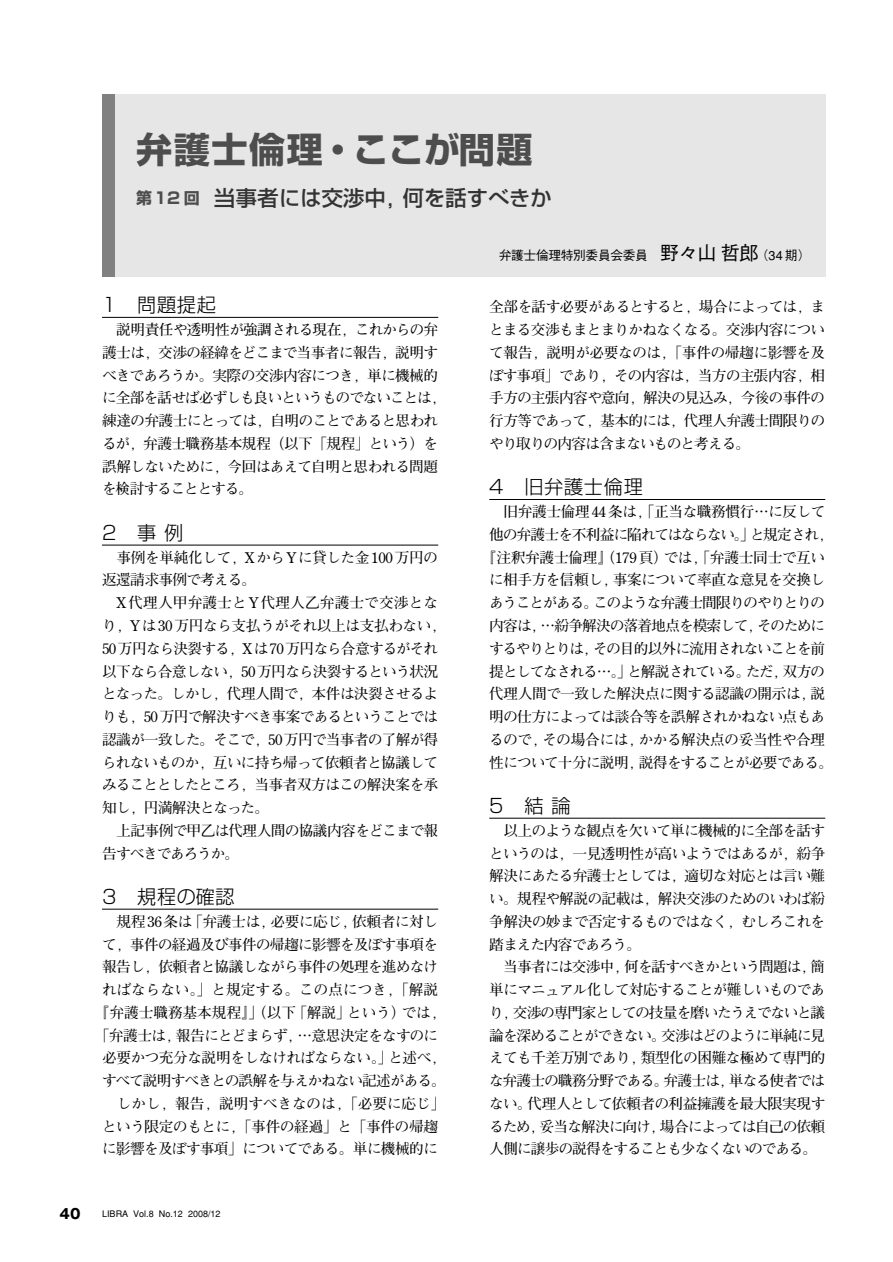
<style>
.page{position:relative;width:893px;height:1262px;background:#fff}
.page>*{position:absolute;margin:0;border:0;box-sizing:border-box;transform-origin:0 0}
.t1{font:700 35.4px "Shin Go";letter-spacing:.04em;color:#4d4d4d}
.t2{font:500 21.3px "Shin Go";color:#333}
.t3{font:300 19.2px "Shin Go";letter-spacing:.035em;color:#000}
.t4{font:700 14.7px/22.8px "Futo Min A101";letter-spacing:-.045em;color:#000}
.t5{font:700 14.7px "Futo Min A101";letter-spacing:-.085em;color:#000}
.t6{font:700 14.7px "Futo Min A101";letter-spacing:-.09em;color:#000}
.t7{font:700 14.7px "Futo Min A101";letter-spacing:-.025em;color:#000}
.t8{font:700 14.7px "Futo Min A101";letter-spacing:-.005em;color:#000}
.t9{font:700 14.7px "Futo Min A101";letter-spacing:-.015em;color:#000}
.t10{font:700 14.7px "Futo Min A101";color:#000}
.t11{font:700 14.7px "Futo Min A101";letter-spacing:-.08em;color:#000}
.t12{font:700 14.7px "Futo Min A101";letter-spacing:-.07em;color:#000}
.t13{font:700 14.7px "Futo Min A101";letter-spacing:-.02em;color:#000}
.t14{font:700 14.7px "Futo Min A101";letter-spacing:-.065em;color:#000}
.t15{font:700 13.8px "Gothic MB101";color:#000}
.t16{font:500 12.75px "Gothic BBB";letter-spacing:-.03em;color:#000}
.t17{font:500 9px "Gothic BBB";color:#000}
.s1{font-weight:700;font-size:15.9px;color:#4d4d4d}
.s2{font-size:19.2px}
</style>
<div class="page">
<hr style="left:102px;top:317px;width:336px;height:1px;background:#000">
<hr style="left:102px;top:545px;width:336px;height:1px;background:#000">
<hr style="left:102px;top:909px;width:336px;height:1px;background:#000">
<hr style="left:489px;top:499px;width:336px;height:1px;background:#000">
<hr style="left:489px;top:818px;width:336px;height:1px;background:#000">
<div style="left:102px;top:94px;width:723px;height:182px;background:#e6e6e6"></div>
<div style="left:102px;top:94px;width:13px;height:182px;background:#808080"></div>
<h1 class="t1" style="left:136px;top:136px;width:398px">弁護士倫理・ここが問題</h1>
<h2 class="t2" style="left:136px;top:189px;width:417px"><span class="s1">第12 回</span> 当事者には交渉中，何を話すべきか</h2>
<p class="t16" style="left:499px;top:250px;width:313px">弁護士倫理特別委員会委員　<span class="s2">野々山哲郎</span>（34 期）</p>
<h3 class="t3" style="left:102px;top:298px;width:115px">1 問題提起</h3>
<p class="t4" style="left:102px;top:320px;width:345px;text-indent:14px">説明責任や透明性が強調される現在，これからの弁護士は，交渉の経緯をどこまで当事者に報告，説明すべきであろうか。実際の交渉内容につき，単に機械的に全部を話せば必ずしも良いというものでないことは，練達の弁護士にとっては，自明のことであると思われるが，弁護士職務基本規程（以下「規程」という）を誤解しないために，今回はあえて自明と思われる問題を検討することとする。</p>
<h3 class="t3" style="left:102px;top:525px;width:83px">2 事例</h3>
<p class="t4" style="left:102px;top:548px;width:337px;text-indent:14px">事例を単純化して，X からY に貸した金 100 万円の返還請求事例で考える。</p>
<p class="t4" style="left:102px;top:593px;width:345px;text-indent:15px">X 代理人甲弁護士と Y 代理人乙弁護士で交渉となり，Y は30 万円なら支払うがそれ以上は支払わない，<br>50万円なら決裂する，Xは70万円なら合意するがそれ以下なら合意しない，50万円なら決裂するという状況となった。しかし，代理人間で，本件は決裂させるよりも，50万円で解決すべき事案であるということでは認識が一致した。そこで，50万円で当事者の了解が得られないものか，互いに持ち帰って依頼者と協議してみることとしたところ，当事者双方はこの解決案を承知し，円満解決となった。</p>
<p class="t4" style="left:102px;top:821px;width:337px;text-indent:14px">上記事例で甲乙は代理人間の協議内容をどこまで報告すべきであろうか。</p>
<h3 class="t3" style="left:102px;top:889px;width:134px">3 規程の確認</h3>
<p class="t13" style="left:116px;top:916px;width:323px">規程 36 条は「弁護士は，必要に応じ，依頼者に対し</p>
<p class="t4" style="left:102px;top:934px;width:337px">て，事件の経過及び事件の帰趨に影響を及ぼす事項を</p>
<p class="t4" style="left:102px;top:957px;width:337px">報告し，依頼者と協議しながら事件の処理を進めなけ</p>
<p class="t8" style="left:102px;top:984px;width:337px">ればならない。」と規定する。この点につき，「解説</p>
<p class="t10" style="left:95px;top:1007px;width:352px">『弁護士職務基本規程』」（以下「解説」という）では，</p>
<p class="t4" style="left:95px;top:1025px;width:345px">「弁護士は，報告にとどまらず，…意思決定をなすのに</p>
<p class="t4" style="left:102px;top:1048px;width:345px">必要かつ充分な説明をしなければならない。」と述べ，</p>
<p class="t11" style="left:102px;top:1075px;width:345px">すべて説明すべきとの誤解を与えかねない記述がある。</p>
<p class="t8" style="left:117px;top:1098px;width:330px">しかし，報告，説明すべきなのは，「必要に応じ」</p>
<p class="t4" style="left:102px;top:1116px;width:337px">という限定のもとに，「事件の経過」と「事件の帰趨</p>
<p class="t14" style="left:102px;top:1143px;width:337px">に影響を及ぼす事項」についてである。単に機械的に</p>
<p class="t15" style="left:60px;top:1208px;width:22px">40</p>
<p class="t17" style="left:102px;top:1210px;width:120px">LIBRA Vol.8 No.12 2008/12</p>
<p class="t4" style="left:489px;top:297px;width:337px;text-align:justify">全部を話す必要があるとすると，場合によっては，まとまる交渉もまとまりかねなくなる。交渉内容について報告，説明が必要なのは，「事件の帰趨に影響を及ぼす事項」であり，その内容は，当方の主張内容，相手方の主張内容や意向，解決の見込み，今後の事件の行方等であって，基本的には，代理人弁護士間限りのやり取りの内容は含まないものと考える。</p>
<h3 class="t3" style="left:489px;top:480px;width:155px">4 旧弁護士倫理</h3>
<p class="t7" style="left:503px;top:506px;width:323px">旧弁護士倫理44 条は，「正当な職務慣行…に反して</p>
<p class="t5" style="left:489px;top:529px;width:345px">他の弁護士を不利益に陥れてはならない。」と規定され，</p>
<p class="t9" style="left:482px;top:552px;width:345px">『注釈弁護士倫理』（179 頁）では，「弁護士同士で互い</p>
<p class="t4" style="left:489px;top:570px;width:337px">に相手方を信頼し，事案について率直な意見を交換し</p>
<p class="t5" style="left:489px;top:597px;width:337px">あうことがある。このような弁護士間限りのやりとりの</p>
<p class="t4" style="left:489px;top:616px;width:337px">内容は，…紛争解決の落着地点を模索して，そのために</p>
<p class="t6" style="left:489px;top:643px;width:337px">するやりとりは，その目的以外に流用されないことを前</p>
<p class="t6" style="left:489px;top:666px;width:337px">提としてなされる…。」と解説されている。ただ，双方の</p>
<p class="t7" style="left:489px;top:688px;width:337px">代理人間で一致した解決点に関する認識の開示は，説</p>
<p class="t4" style="left:489px;top:707px;width:337px">明の仕方によっては談合等を誤解されかねない点もあ</p>
<p class="t4" style="left:489px;top:730px;width:337px">るので，その場合には，かかる解決点の妥当性や合理</p>
<p class="t12" style="left:489px;top:757px;width:345px">性について十分に説明，説得をすることが必要である。</p>
<h3 class="t3" style="left:489px;top:798px;width:83px">5 結論</h3>
<p class="t4" style="left:489px;top:821px;width:337px;text-align:justify;text-indent:14px">以上のような観点を欠いて単に機械的に全部を話すというのは，一見透明性が高いようではあるが，紛争解決にあたる弁護士としては，適切な対応とは言い難い。規程や解説の記載は，解決交渉のためのいわば紛争解決の妙まで否定するものではなく，むしろこれを踏まえた内容であろう。</p>
<p class="t4" style="left:489px;top:957px;width:337px;text-align:justify;text-indent:14px">当事者には交渉中，何を話すべきかという問題は，簡単にマニュアル化して対応することが難しいものであり，交渉の専門家としての技量を磨いたうえでないと議論を深めることができない。交渉はどのように単純に見えても千差万別であり，類型化の困難な極めて専門的な弁護士の職務分野である。弁護士は，単なる使者ではない。代理人として依頼者の利益擁護を最大限実現するため，妥当な解決に向け，場合によっては自己の依頼人側に譲歩の説得をすることも少なくないのである。</p>
</div>
